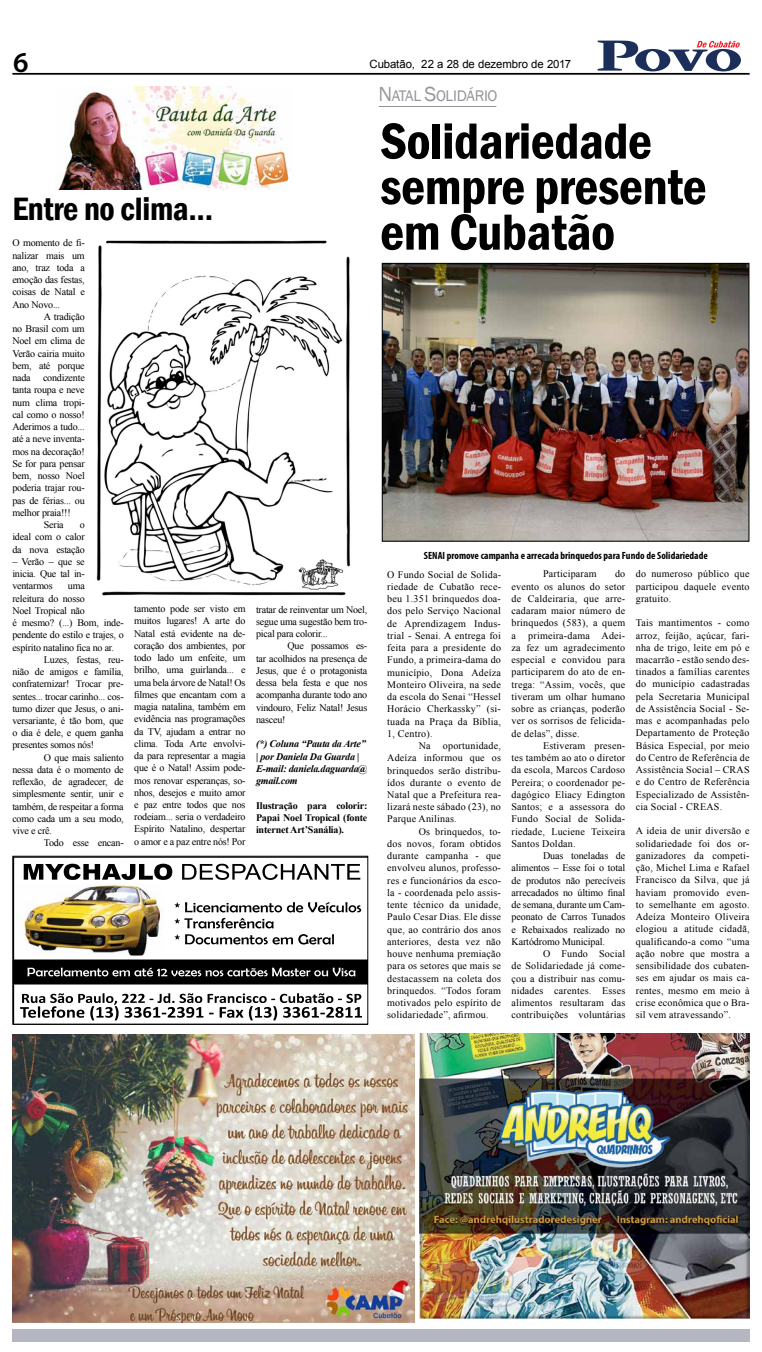
<style>
.page{position:relative;width:762px;height:1352px;background:#fff}
.page>*{position:absolute;margin:0;border:0;box-sizing:border-box;transform-origin:0 0}
.t1{font:600 condensed 52.5px/45.5px "Franklin Gothic";letter-spacing:-.01em;color:#000}
.t2{font:600 condensed 33.25px "Franklin Gothic";letter-spacing:-.01em;color:#000}
.t3{font:600 28.88px "Myriad Pro";color:#000}
.t4{font:15.75px "Franklin Gothic";letter-spacing:-.02em;color:#939598}
.t5{font:11.38px "Arial";letter-spacing:-.005em;color:#000}
.t6{font:700 condensed 10.5px "Myriad Pro";color:#000}
.t7{font:10.06px/12.2px "Times New Roman";letter-spacing:-.02em;color:#000;text-align:justify}
.t8{font:italic 700 10.06px/12.2px "Times New Roman";letter-spacing:-.02em;color:#000}
.t9{font:700 10.06px/12.2px "Times New Roman";letter-spacing:-.02em;color:#000;text-align:justify}
.t10{font:10.06px "Times New Roman";letter-spacing:.02em;color:#000}
.s1{font-size:21px}
</style>
<div class="page">
<hr style="left:12px;top:73px;width:737px;height:2px;background:#000">
<svg style="left:597px;top:41px;width:143px;height:30px"></svg>
<div style="left:12px;top:1329px;width:737px;height:13px;background:#b4b7c1"></div>
<svg style="left:14px;top:858px;width:352px;height:164px"></svg>
<img style="left:16px;top:884px;width:149px;height:71px">
<svg style="left:20px;top:993px;width:342px;height:27px"></svg>
<svg style="left:175px;top:902px;width:186px;height:10px"></svg>
<svg style="left:175px;top:918px;width:99px;height:10px"></svg>
<svg style="left:175px;top:934px;width:159px;height:10px"></svg>
<svg style="left:24px;top:864px;width:148px;height:16px"></svg>
<svg style="left:182px;top:864px;width:178px;height:16px"></svg>
<svg style="left:14px;top:959px;width:352px;height:25px;background:#212121"></svg>
<div style="left:12px;top:856px;width:356px;height:168px;border:1px solid #000"></div>
<img style="left:419px;top:1034px;width:330px;height:284px">
<img style="left:56px;top:87px;width:235px;height:102px">
<img style="left:96px;top:241px;width:255px;height:354px">
<hr style="left:378px;top:106px;width:118px;height:1px;background:#939598">
<img style="left:12px;top:1034px;width:402px;height:289px">
<img style="left:384px;top:265px;width:363px;height:275px">
<div style="left:382px;top:263px;width:367px;height:279px;border:1px solid #000"></div>
<h3 class="t3" style="left:13px;top:44px;width:17px">6</h3>
<p class="t5" style="left:369px;top:57px;width:203px">Cubatão, 22 a 28 de dezembro de 2017</p>
<h2 class="t2" style="left:12px;top:187px;width:202px">Entre no clima...</h2>
<p class="t7" style="left:12px;top:237px;width:74px">O momento de fi&shy;nalizar mais um ano, traz toda a emoção das festas, coisas de Natal e Ano Novo...</p>
<p class="t7" style="left:44px;top:310px;width:42px">A tradição</p>
<p class="t7" style="left:12px;top:322px;width:74px">no Brasil com um</p>
<p class="t7" style="left:12px;top:335px;width:74px">Noel em clima de</p>
<p class="t7" style="left:12px;top:347px;width:74px">Verão cairia muito</p>
<p class="t7" style="left:12px;top:359px;width:74px">bem, até porque</p>
<p class="t7" style="left:12px;top:371px;width:74px">nada condizente</p>
<p class="t7" style="left:12px;top:384px;width:74px">tanta roupa e neve</p>
<p class="t7" style="left:12px;top:396px;width:74px">num clima tropi-</p>
<p class="t7" style="left:12px;top:408px;width:74px">cal como o nosso!</p>
<p class="t7" style="left:12px;top:420px;width:74px">Aderimos a tudo...</p>
<p class="t7" style="left:12px;top:433px;width:74px">até a neve inventa-</p>
<p class="t7" style="left:12px;top:445px;width:74px">mos na decoração!</p>
<p class="t7" style="left:12px;top:457px;width:74px">Se for para pensar</p>
<p class="t7" style="left:12px;top:469px;width:74px">bem, nosso Noel</p>
<p class="t7" style="left:12px;top:482px;width:74px">poderia trajar rou-</p>
<p class="t7" style="left:12px;top:494px;width:74px">pas de férias... ou</p>
<p class="t7" style="left:12px;top:506px;width:60px">melhor praia!!!</p>
<p class="t7" style="left:44px;top:518px;width:21px">Seria</p>
<p class="t7" style="left:12px;top:518px;width:74px;text-indent:67px">o ideal com o calor da nova estação</p>
<p class="t7" style="left:12px;top:555px;width:74px">– Verão – que se inicia. Que tal in&shy;ventarmos</p>
<p class="t7" style="left:68px;top:580px;width:18px">uma</p>
<p class="t7" style="left:12px;top:592px;width:74px">releitura do nosso</p>
<p class="t7" style="left:12px;top:604px;width:74px">Noel Tropical não</p>
<p class="t7" style="left:12px;top:616px;width:113px">é mesmo? (...) Bom, inde-</p>
<p class="t7" style="left:12px;top:629px;width:113px">pendente do estilo e trajes, o</p>
<p class="t7" style="left:12px;top:641px;width:103px">espírito natalino fica no ar.</p>
<p class="t7" style="left:44px;top:653px;width:81px">Luzes, festas, reu-</p>
<p class="t7" style="left:12px;top:665px;width:113px">nião de amigos e família,</p>
<p class="t7" style="left:12px;top:677px;width:113px">confraternizar! Trocar pre-</p>
<p class="t7" style="left:12px;top:690px;width:113px">sentes... trocar carinho... cos-</p>
<p class="t7" style="left:12px;top:702px;width:113px">tumo dizer que Jesus, o ani-</p>
<p class="t7" style="left:12px;top:714px;width:113px">versariante, é tão bom, que</p>
<p class="t7" style="left:12px;top:726px;width:113px">o dia é dele, e quem ganha</p>
<p class="t7" style="left:12px;top:739px;width:83px">presentes somos nós!</p>
<p class="t7" style="left:44px;top:751px;width:81px">O que mais saliento</p>
<p class="t7" style="left:12px;top:763px;width:113px">nessa data é o momento de</p>
<p class="t7" style="left:12px;top:775px;width:113px">reflexão, de agradecer, de</p>
<p class="t7" style="left:12px;top:788px;width:113px">simplesmente sentir, unir e</p>
<p class="t7" style="left:12px;top:800px;width:113px">também, de respeitar a forma</p>
<p class="t7" style="left:12px;top:812px;width:113px">como cada um a seu modo,</p>
<p class="t7" style="left:12px;top:824px;width:41px">vive e crê.</p>
<p class="t7" style="left:44px;top:837px;width:81px">Todo esse encan-</p>
<p class="t7" style="left:134px;top:602px;width:113px">tamento pode ser visto em muitos lugares! A arte do Natal está evidente na de&shy;coração dos ambientes, por todo lado um enfeite, um brilho, uma guirlanda... e uma bela árvore de Natal! Os filmes que encantam com a magia natalina, também em evidência nas programações da TV, ajudam a entrar no clima. Toda Arte envolvi&shy;da para representar a magia que é o Natal! Assim pode&shy;mos renovar esperanças, so&shy;nhos, desejos e muito amor e paz entre todos que nos rodeiam... seria o verdadeiro Espírito Natalino, despertar o amor e a paz entre nós! Por</p>
<p class="t7" style="left:256px;top:603px;width:113px">tratar de reinventar um Noel, segue uma sugestão bem tro&shy;pical para colorir...</p>
<p class="t7" style="left:256px;top:640px;width:113px;text-indent:31px">Que possamos es&shy;tar acolhidos na presença de Jesus, que é o protagonista dessa bela festa e que nos acompanha durante todo ano vindouro, Feliz Natal! Jesus nasceu!</p>
<p class="t8" style="left:256px;top:738px;width:112px">(*) Coluna “Pauta da Arte” | por Daniela Da Guarda |<br>E-mail: daniela.daguarda@ gmail.com</p>
<p class="t9" style="left:256px;top:799px;width:113px">Ilustração para colorir:<br>Papai Noel Tropical (fonte internet Art’Sanália).</p>
<h3 class="t4" style="left:378px;top:86px;width:121px"><span class="s1">N</span>ATAL <span class="s1">S</span>OLIDÁRIO</h3>
<h1 class="t1" style="left:380px;top:118px;width:328px">Solidariedade sempre presente em Cubatão</h1>
<p class="t6" style="left:424px;top:548px;width:285px">SENAI promove campanha e arrecada brinquedos para Fundo de Solidariedade</p>
<p class="t7" style="left:387px;top:568px;width:115px">O Fundo Social de Solida&shy;riedade de Cubatão rece&shy;beu 1.351 brinquedos doa&shy;dos pelo Serviço Nacional de Aprendizagem Indus&shy;trial - Senai. A entrega foi feita para a presidente do Fundo, a primeira-dama do município, Dona Adeíza Monteiro Oliveira, na sede da escola do Senai “Hessel Horácio Cherkassky” (si&shy;tuada na Praça da Bíblia, 1, Centro).</p>
<p class="t7" style="left:387px;top:739px;width:115px;text-indent:31px">Na oportunidade, Adeíza informou que os brinquedos serão distribu&shy;ídos durante o evento de Natal que a Prefeitura rea&shy;lizará neste sábado (23), no Parque Anilinas.</p>
<p class="t7" style="left:387px;top:825px;width:115px;text-indent:31px">Os brinquedos, to&shy;dos novos, foram obtidos durante campanha - que envolveu alunos, professo&shy;res e funcionários da esco&shy;la - coordenada pelo assis&shy;tente técnico da unidade, Paulo Cesar Dias. Ele disse que, ao contrário dos anos anteriores, desta vez não houve nenhuma premiação para os setores que mais se destacassem na coleta dos brinquedos. “Todos foram motivados pelo espírito de solidariedade”, afirmou.</p>
<p class="t7" style="left:635px;top:568px;width:115px">do numeroso público que participou daquele evento gratuito.</p>
<p class="t7" style="left:635px;top:617px;width:115px">Tais mantimentos - como arroz, feijão, açúcar, fari&shy;nha de trigo, leite em pó e macarrão - estão sendo des&shy;tinados a famílias carentes do município cadastradas pela Secretaria Municipal de Assistência Social - Se&shy;mas e acompanhadas pelo Departamento de Proteção Básica Especial, por meio do Centro de Referência de Assistência Social – CRAS e do Centro de Referência Especializado de Assistên&shy;cia Social - CREAS.</p>
<p class="t7" style="left:635px;top:825px;width:115px">A ideia de unir diversão e solidariedade foi dos or&shy;ganizadores da competi&shy;ção, Michel Lima e Rafael Francisco da Silva, que já haviam promovido even&shy;to semelhante em agosto.<br>Adeíza Monteiro Oliveira elogiou a atitude cidadã, qualificando-a como “uma ação nobre que mostra a sensibilidade dos cubaten&shy;ses em ajudar os mais ca&shy;rentes, mesmo em meio à crise econômica que o Bra&shy;sil vem atravessando”.</p>
<p class="t7" style="left:511px;top:568px;width:115px;text-indent:103px">do evento os alunos do setor de Caldeiraria, que arre&shy;cadaram maior número de brinquedos (583), a quem a primeira-dama Adei&shy;za fez um agradecimento especial e convidou para participarem do ato de en&shy;trega: “Assim, vocês, que tiveram um olhar humano sobre as crianças, poderão ver os sorrisos de felicida&shy;de delas”, disse.</p>
<p class="t7" style="left:511px;top:739px;width:115px;text-indent:31px">Estiveram presen&shy;tes também ao ato o diretor da escola, Marcos Cardoso Pereira; o coordenador pe&shy;dagógico Eliacy Edington Santos; e a assessora do Fundo Social de Solida&shy;riedade, Luciene Teixeira Santos Doldan.</p>
<p class="t7" style="left:511px;top:849px;width:115px;text-indent:31px">Duas toneladas de alimentos – Esse foi o total de produtos não perecíveis arrecadados no último final de semana, durante um Cam&shy;peonato de Carros Tunados e Rebaixados realizado no Kartódromo Municipal.</p>
<p class="t7" style="left:511px;top:947px;width:115px;text-indent:31px">O Fundo Social de Solidariedade já come&shy;çou a distribuir nas comu&shy;nidades carentes. Esses alimentos resultaram das contribuições voluntárias</p>
<p class="t10" style="left:543px;top:567px;width:55px">Participaram</p>
</div>
